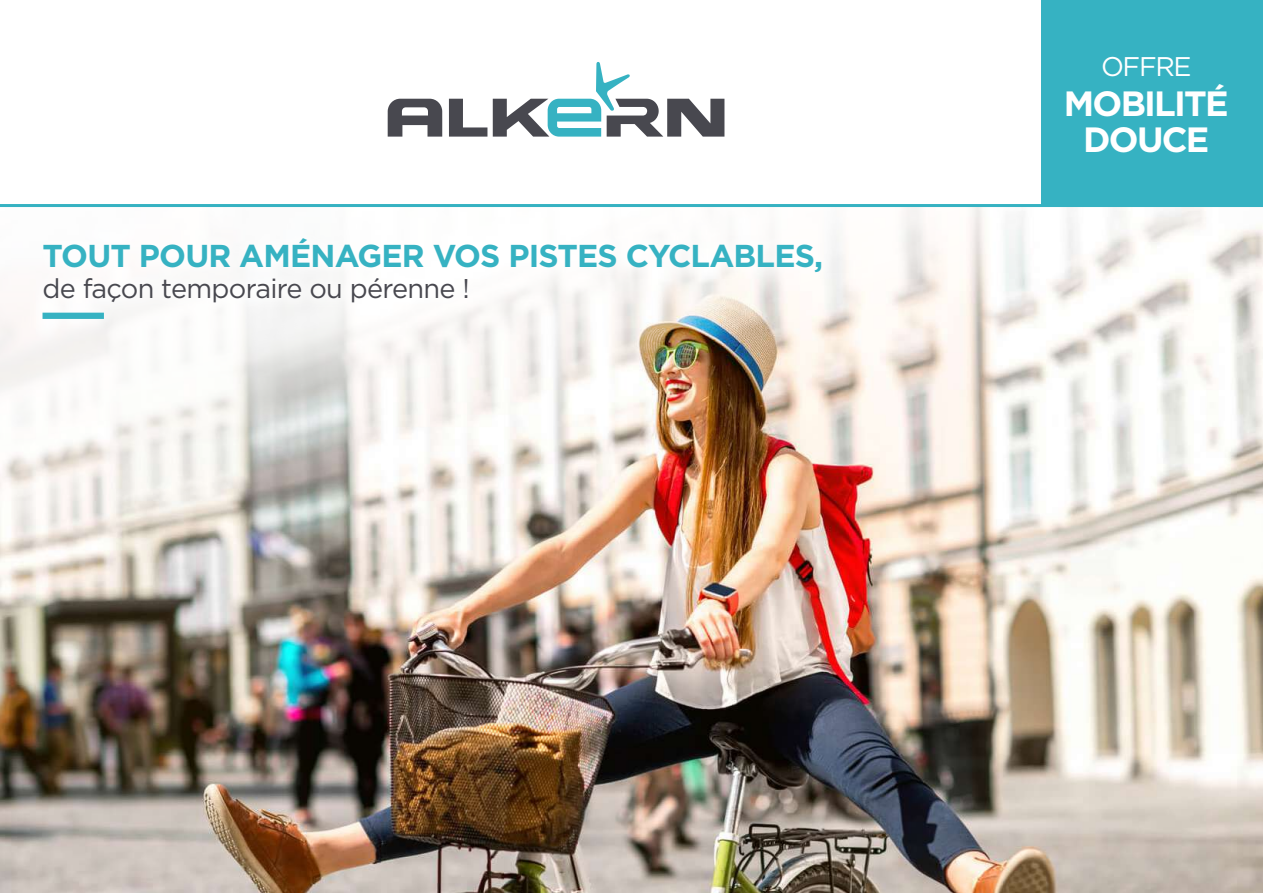
<style>
.page{position:relative;width:1263px;height:893px;background:#fff}
.page>*{position:absolute;margin:0;border:0;box-sizing:border-box;transform-origin:0 0}
.t1{font:700 35.1px/36px "Gotham";letter-spacing:-.05em;color:#fff;text-align:center}
.t2{font:700 31.65px "Gotham";letter-spacing:-.025em;color:#36b2c2}
.t3{font:27.15px "Gotham";letter-spacing:-.025em;color:#48484f}
.t4{font:27px "Gotham";letter-spacing:-.05em;color:#fff}
</style>
<div class="page">
<img style="left:0;top:641px;width:1263px;height:252px">
<img style="left:0;top:207px;width:1263px;height:434px">
<svg style="left:449px;top:99px;width:38px;height:38px"></svg>
<svg style="left:493px;top:62px;width:231px;height:75px"></svg>
<svg style="left:388px;top:99px;width:54px;height:38px"></svg>
<div style="left:1042px;top:0;width:221px;height:206px;background:#36b2c2"></div>
<div style="left:28px;top:224px;width:808px;height:110px;background:#fff"></div>
<div style="left:43px;top:313px;width:61px;height:6px;background:#36b2c2"></div>
<hr style="left:0;top:204px;width:1263px;height:3px;background:#36b2c2">
<p class="t2" style="left:43px;top:234px;width:782px">TOUT POUR AMÉNAGER VOS PISTES CYCLABLES,</p>
<p class="t3" style="left:43px;top:271px;width:429px">de façon temporaire ou pérenne !</p>
<p class="t4" style="left:1101px;top:49px;width:92px">OFFRE</p>
<p class="t1" style="left:1064px;top:86px;width:166px">MOBILITÉ<br>DOUCE</p>
</div>
